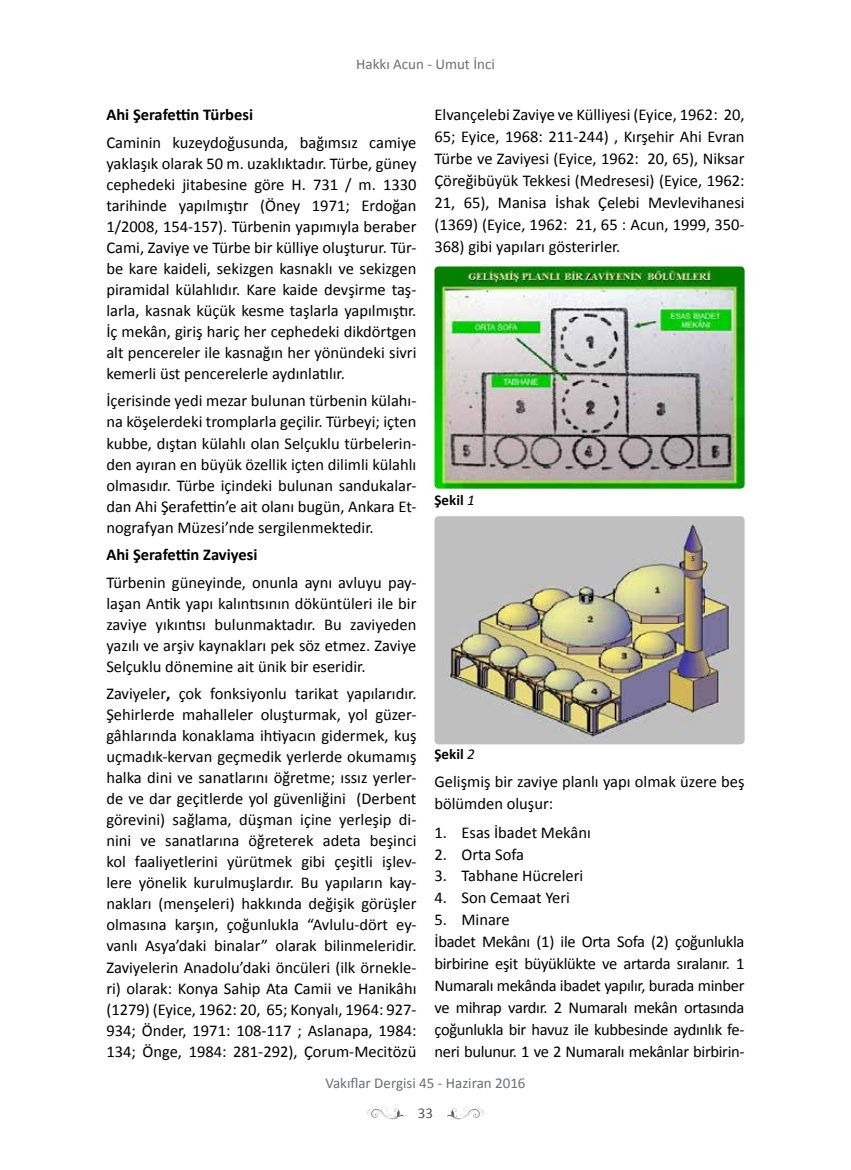
<style>
.page{position:relative;width:851px;height:1170px;background:#fff}
.page>*{position:absolute;margin:0;border:0;box-sizing:border-box;transform-origin:0 0}
.t1{font:16.5px/21px "Calibri";color:#000;text-align:justify}
.t2{font:16.5px/21.9px "Calibri";letter-spacing:-.02em;color:#000}
.t3{font:700 16.5px "Calibri";color:#000}
.t4{font:15px "Calibri";color:#6d6e71}
.t5{font:700 15px "Calibri";color:#000}
.t6{font:15px "Calibri";color:#58595b}
.t7{font:italic 7.5px "Calibri";color:#000}
.s1{font-weight:700}
.s2{font-weight:400;font-style:italic}
</style>
<div class="page">
<svg style="left:367px;top:1106px;width:37px;height:14px"></svg>
<svg style="left:447px;top:1106px;width:37px;height:14px"></svg>
<img style="left:434px;top:266px;width:310px;height:222px">
<img style="left:434px;top:516px;width:310px;height:228px">
<p class="t4" style="left:356px;top:54px;width:140px">Hakkı Acun - Umut İnci</p>
<p class="t3" style="left:106px;top:104px;width:148px">Ahi Şerafettin Türbesi</p>
<p class="t1" style="left:106px;top:132px;width:311px">Caminin kuzeydoğusunda, bağımsız camiye yaklaşık olarak 50 m. uzaklıktadır. Türbe, güney cephedeki jitabesine göre H. 731 / m. 1330 tarihinde yapılmıştır (Öney 1971; Erdoğan 1/2008, 154-157). Türbenin yapımıyla beraber Cami, Zaviye ve Türbe bir külliye oluşturur. Tür&shy;be kare kaideli, sekizgen kasnaklı ve sekizgen piramidal külahlıdır. Kare kaide devşirme taş&shy;larla, kasnak küçük kesme taşlarla yapılmıştır.<br>İç mekân, giriş hariç her cephedeki dikdörtgen alt pencereler ile kasnağın her yönündeki sivri kemerli üst pencerelerle aydınlatılır.</p>
<p class="t1" style="left:106px;top:390px;width:311px">İçerisinde yedi mezar bulunan türbenin külahı&shy;na köşelerdeki tromplarla geçilir. Türbeyi; içten kubbe, dıştan külahlı olan Selçuklu türbelerin&shy;den ayıran en büyük özellik içten dilimli külahlı olmasıdır. Türbe içindeki bulunan sandukalar&shy;dan Ahi Şerafettin’e ait olanı bugün, Ankara Et&shy;nografyan Müzesi’nde sergilenmektedir.</p>
<p class="t3" style="left:106px;top:544px;width:152px">Ahi Şerafettin Zaviyesi</p>
<p class="t1" style="left:106px;top:571px;width:311px">Türbenin güneyinde, onunla aynı avluyu pay&shy;laşan Antik yapı kalıntısının döküntüleri ile bir zaviye yıkıntısı bulunmaktadır. Bu zaviyeden yazılı ve arşiv kaynakları pek söz etmez. Zaviye Selçuklu dönemine ait ünik bir eseridir.</p>
<p class="t1" style="left:106px;top:683px;width:311px">Zaviyeler<span class="s1">,</span> çok fonksiyonlu tarikat yapılarıdır.<br>Şehirlerde mahalleler oluşturmak, yol güzer&shy;gâhlarında konaklama ihtiyacın gidermek, kuş uçmadık-kervan geçmedik yerlerde okumamış halka dini ve sanatlarını öğretme; ıssız yerler&shy;de ve dar geçitlerde yol güvenliğini (Derbent görevini) sağlama, düşman içine yerleşip di&shy;nini ve sanatlarına öğreterek adeta beşinci kol faaliyetlerini yürütmek gibi çeşitli işlev&shy;lere yönelik kurulmuşlardır. Bu yapıların kay&shy;nakları (menşeleri) hakkında değişik görüşler olmasına karşın, çoğunlukla “Avlulu-dört ey&shy;vanlı Asya’daki binalar” olarak bilinmeleridir.<br>Zaviyelerin Anadolu’daki öncüleri (ilk örnekle&shy;ri) olarak: Konya Sahip Ata Camii ve Hanikâhı (1279) (Eyice, 1962: 20, 65; Konyalı, 1964: 927- 934; Önder, 1971: 108-117 ; Aslanapa, 1984:<br>134; Önge, 1984: 281-292), Çorum-Mecitözü</p>
<p class="t1" style="left:434px;top:104px;width:311px;line-height:21.9px">Elvançelebi Zaviye ve Külliyesi (Eyice, 1962: 20, 65; Eyice, 1968: 211-244) , Kırşehir Ahi Evran Türbe ve Zaviyesi (Eyice, 1962: 20, 65), Niksar Çöreğibüyük Tekkesi (Medresesi) (Eyice, 1962:<br>21, 65), Manisa İshak Çelebi Mevlevihanesi (1369) (Eyice, 1962: 21, 65 : Acun, 1999, 350- 368) gibi yapıları gösterirler.</p>
<p class="t5" style="left:434px;top:490px;width:42px">Şekil <span class="s2">1</span></p>
<p class="t7" style="left:691px;top:553px;width:5px">5</p>
<p class="t5" style="left:434px;top:744px;width:42px">Şekil <span class="s2">2</span></p>
<p class="t1" style="left:434px;top:771px;width:311px;line-height:21.9px">Gelişmiş bir zaviye planlı yapı olmak üzere beş bölümden oluşur:</p>
<p class="t1" style="left:434px;top:821px;width:158px">1. Esas İbadet Mekânı</p>
<p class="t1" style="left:434px;top:843px;width:91px">2. Orta Sofa</p>
<p class="t1" style="left:434px;top:865px;width:150px">3. Tabhane Hücreleri</p>
<p class="t1" style="left:434px;top:887px;width:137px">4. Son Cemaat Yeri</p>
<p class="t2" style="left:434px;top:908px;width:311px">5. Minare<br>İbadet Mekânı (1) ile Orta Sofa (2) çoğunlukla birbirine eşit büyüklükte ve artarda sıralanır. 1<br>Numaralı mekânda ibadet yapılır, burada minber ve mihrap vardır. 2 Numaralı mekân ortasında çoğunlukla bir havuz ile kubbesinde aydınlık fe&shy;neri bulunur. 1 ve 2 Numaralı mekânlar birbirin-</p>
<p class="t4" style="left:325px;top:1073px;width:202px">Vakıflar Dergisi 45 - Haziran 2016</p>
<p class="t6" style="left:418px;top:1103px;width:17px">33</p>
</div>
